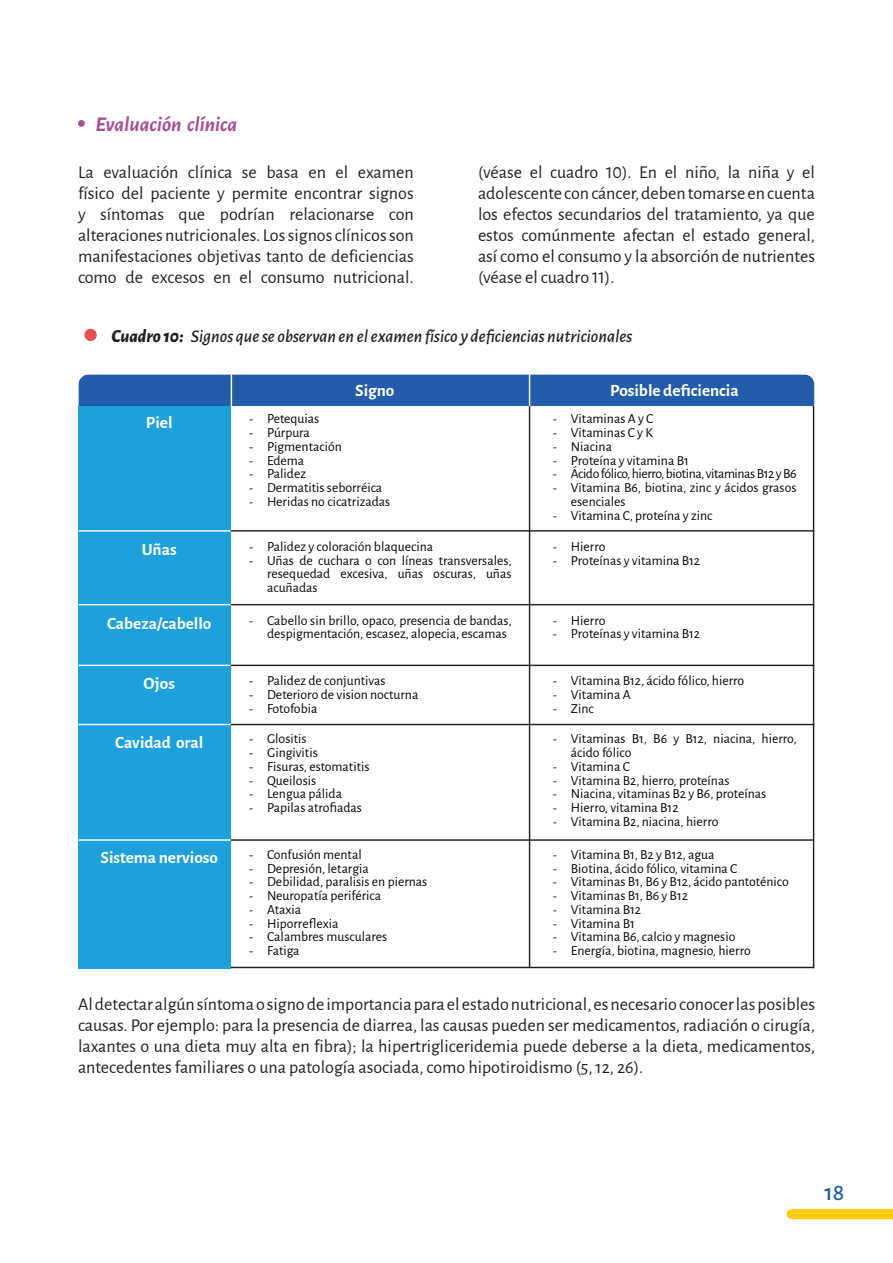
<style>
.page{position:relative;width:893px;height:1263px;background:#fff}
.page>*{position:absolute;margin:0;border:0;box-sizing:border-box;transform-origin:0 0}
.NUMERACIÓN{font:500 24px "Alegreya Sans";color:#255ba6}
.SECCIÓN2{font:italic 700 21px "Alegreya Sans";color:#a64f94}
.CONTENIDO{font:18px/21px "Alegreya Sans";color:#231f20;text-align:justify}
.SUBTÍTULO{font:italic 500 18px "Alegreya Sans";color:#231f20}
.t1{font:700 17.25px "Alegreya Sans";color:#fff}
.t2{font:13.8px/13.8px "Alegreya Sans";color:#040503}
.t3{font:13.8px "Alegreya Sans";letter-spacing:-.03em;color:#040503}
.s1{font-weight:800}
.s2{font-family:"Minion Pro"}
</style>
<div class="page">
<svg style="left:787px;top:1209px;width:106px;height:10px"></svg>
<div style="left:79px;top:406px;width:152px;height:562px;background:#1ca1db"></div>
<div style="left:78px;top:120px;width:7px;height:7px;background:#a64f94;border-radius:50%"></div>
<div style="left:84px;top:329px;width:13px;height:12px;background:#e45151;border-radius:50%"></div>
<div style="left:79px;top:375px;width:735px;height:31px;background:#235ca9"></div>
<hr style="left:231px;top:530px;width:583px;height:2px;background:#231f20">
<hr style="left:231px;top:604px;width:583px;height:1px;background:#231f20">
<hr style="left:231px;top:665px;width:583px;height:1px;background:#231f20">
<hr style="left:231px;top:724px;width:583px;height:1px;background:#231f20">
<hr style="left:231px;top:839px;width:583px;height:2px;background:#231f20">
<hr style="left:231px;top:967px;width:583px;height:1px;background:#231f20">
<hr style="left:529px;top:406px;width:1px;height:562px;background:#231f20">
<hr style="left:813px;top:406px;width:1px;height:562px;background:#231f20">
<hr style="left:529px;top:375px;width:1px;height:31px;background:#fff">
<hr style="left:231px;top:375px;width:1px;height:31px;background:#fff">
<hr style="left:79px;top:530px;width:152px;height:2px;background:#fff">
<hr style="left:79px;top:604px;width:152px;height:1px;background:#fff">
<hr style="left:79px;top:665px;width:152px;height:1px;background:#fff">
<hr style="left:79px;top:724px;width:152px;height:1px;background:#fff">
<hr style="left:79px;top:839px;width:152px;height:2px;background:#fff">
<p class="SECCIÓN2" style="left:96px;top:109px;width:143px">Evaluación clínica</p>
<p class="CONTENIDO" style="left:78px;top:160px;width:337px">La evaluación clínica se basa en el examen físico del paciente y permite encontrar signos y síntomas que podrían relacionarse con alteraciones nutricionales. Los signos clínicos son manifestaciones objetivas tanto de deficiencias como de excesos en el consumo nutricional.</p>
<p class="CONTENIDO" style="left:478px;top:160px;width:338px">(véase el cuadro 10). En el niño, la niña y el adolescente con cáncer, deben tomarse en cuenta los efectos secundarios del tratamiento, ya que estos comúnmente afectan el estado general, así como el consumo y la absorción de nutrientes (véase el cuadro 11).</p>
<p class="SUBTÍTULO" style="left:111px;top:324px;width:522px"><span class="s1">Cuadro 10:</span> Signos que se observan en el examen físico y deficiencias nutricionales</p>
<p class="t1" style="left:355px;top:378px;width:41px">Signo</p>
<p class="t1" style="left:610px;top:378px;width:130px">Posible deficiencia</p>
<p class="t1" style="left:146px;top:409px;width:28px">Piel</p>
<p class="t2" style="left:249px;top:411px;width:72px"><span class="s2">-</span> Petequias</p>
<p class="t2" style="left:249px;top:425px;width:63px"><span class="s2">-</span> Púrpura</p>
<p class="t2" style="left:249px;top:439px;width:95px"><span class="s2">-</span> Pigmentación</p>
<p class="t2" style="left:249px;top:453px;width:57px"><span class="s2">-</span> Edema</p>
<p class="t2" style="left:249px;top:466px;width:59px"><span class="s2">-</span> Palidez</p>
<p class="t2" style="left:249px;top:480px;width:135px"><span class="s2">-</span> Dermatitis seborréica</p>
<p class="t2" style="left:249px;top:494px;width:143px"><span class="s2">-</span> Heridas no cicatrizadas</p>
<p class="t2" style="left:552px;top:411px;width:102px"><span class="s2">-</span> Vitaminas A y C</p>
<p class="t2" style="left:552px;top:425px;width:102px"><span class="s2">-</span> Vitaminas C y K</p>
<p class="t2" style="left:552px;top:439px;width:61px"><span class="s2">-</span> Niacina</p>
<p class="t2" style="left:552px;top:453px;width:138px"><span class="s2">-</span> Proteína y vitamina B1</p>
<p class="t3" style="left:552px;top:464px;width:245px"><span class="s2">-</span> Ácido fólico, hierro, biotina, vitaminas B12 y B6</p>
<p class="t2" style="left:571px;top:480px;width:227px;text-indent:-18px"><span class="s2">-</span> Vitamina B6, biotina, zinc y ácidos grasos esenciales</p>
<p class="t2" style="left:552px;top:508px;width:161px"><span class="s2">-</span> Vitamina C, proteína y zinc</p>
<p class="t1" style="left:142px;top:537px;width:36px">Uñas</p>
<p class="t2" style="left:249px;top:539px;width:186px"><span class="s2">-</span> Palidez y coloración blaquecina</p>
<p class="t2" style="left:267px;top:552px;width:246px;text-align:justify;text-indent:-18px"><span class="s2">-</span> Uñas de cuchara o con líneas transversales, resequedad excesiva, uñas oscuras, uñas acuñadas</p>
<p class="t2" style="left:552px;top:539px;width:55px"><span class="s2">-</span> Hierro</p>
<p class="t2" style="left:552px;top:552px;width:149px"><span class="s2">-</span> Proteínas y vitamina B12</p>
<p class="t1" style="left:107px;top:610px;width:106px">Cabeza/cabello</p>
<p class="t2" style="left:267px;top:612px;width:246px;text-indent:-18px"><span class="s2">-</span> Cabello sin brillo, opaco, presencia de bandas, despigmentación, escasez, alopecia, escamas</p>
<p class="t2" style="left:552px;top:612px;width:55px"><span class="s2">-</span> Hierro</p>
<p class="t2" style="left:552px;top:626px;width:149px"><span class="s2">-</span> Proteínas y vitamina B12</p>
<p class="t1" style="left:143px;top:671px;width:33px">Ojos</p>
<p class="t2" style="left:249px;top:673px;width:138px"><span class="s2">-</span> Palidez de conjuntivas</p>
<p class="t2" style="left:249px;top:687px;width:171px"><span class="s2">-</span> Deterioro de vision nocturna</p>
<p class="t2" style="left:249px;top:700px;width:70px"><span class="s2">-</span> Fotofobia</p>
<p class="t2" style="left:552px;top:673px;width:193px"><span class="s2">-</span> Vitamina B12, ácido fólico, hierro</p>
<p class="t2" style="left:552px;top:687px;width:80px"><span class="s2">-</span> Vitamina A</p>
<p class="t2" style="left:552px;top:700px;width:43px"><span class="s2">-</span> Zinc</p>
<p class="t1" style="left:115px;top:729px;width:90px">Cavidad oral</p>
<p class="t1" style="left:100px;top:845px;width:119px">Sistema nervioso</p>
<p class="t2" style="left:249px;top:731px;width:59px"><span class="s2">-</span> Glositis</p>
<p class="t2" style="left:249px;top:745px;width:71px"><span class="s2">-</span> Gingivitis</p>
<p class="t2" style="left:249px;top:759px;width:122px"><span class="s2">-</span> Fisuras, estomatitis</p>
<p class="t2" style="left:249px;top:772px;width:69px"><span class="s2">-</span> Queilosis</p>
<p class="t2" style="left:249px;top:786px;width:95px"><span class="s2">-</span> Lengua pálida</p>
<p class="t2" style="left:249px;top:800px;width:115px"><span class="s2">-</span> Papilas atrofiadas</p>
<p class="t2" style="left:249px;top:847px;width:115px"><span class="s2">-</span> Confusión mental</p>
<p class="t2" style="left:249px;top:860px;width:122px"><span class="s2">-</span> Depresión, letargia</p>
<p class="t2" style="left:249px;top:874px;width:180px"><span class="s2">-</span> Debilidad, paralisis en piernas</p>
<p class="t2" style="left:249px;top:888px;width:134px"><span class="s2">-</span> Neuropatía periférica</p>
<p class="t2" style="left:249px;top:902px;width:54px"><span class="s2">-</span> Ataxia</p>
<p class="t2" style="left:249px;top:916px;width:91px"><span class="s2">-</span> Hiporreflexia</p>
<p class="t2" style="left:249px;top:929px;width:140px"><span class="s2">-</span> Calambres musculares</p>
<p class="t2" style="left:249px;top:943px;width:52px"><span class="s2">-</span> Fatiga</p>
<p class="t2" style="left:571px;top:731px;width:227px;text-indent:-18px"><span class="s2">-</span> Vitaminas B1, B6 y B12, niacina, hierro, ácido fólico</p>
<p class="t2" style="left:552px;top:759px;width:79px"><span class="s2">-</span> Vitamina C</p>
<p class="t2" style="left:552px;top:772px;width:179px"><span class="s2">-</span> Vitamina B2, hierro, proteínas</p>
<p class="t2" style="left:552px;top:786px;width:215px"><span class="s2">-</span> Niacina, vitaminas B2 y B6, proteínas</p>
<p class="t2" style="left:552px;top:800px;width:128px"><span class="s2">-</span> Hierro, vitamina B12</p>
<p class="t2" style="left:552px;top:814px;width:168px"><span class="s2">-</span> Vitamina B2, niacina, hierro</p>
<p class="t2" style="left:552px;top:847px;width:164px"><span class="s2">-</span> Vitamina B1, B2 y B12, agua</p>
<p class="t2" style="left:552px;top:860px;width:186px"><span class="s2">-</span> Biotina, ácido fólico, vitamina C</p>
<p class="t2" style="left:552px;top:874px;width:238px"><span class="s2">-</span> Vitaminas B1, B6 y B12, ácido pantoténico</p>
<p class="t2" style="left:552px;top:888px;width:137px"><span class="s2">-</span> Vitaminas B1, B6 y B12</p>
<p class="t2" style="left:552px;top:902px;width:90px"><span class="s2">-</span> Vitamina B12</p>
<p class="t2" style="left:552px;top:916px;width:84px"><span class="s2">-</span> Vitamina B1</p>
<p class="t2" style="left:552px;top:929px;width:184px"><span class="s2">-</span> Vitamina B6, calcio y magnesio</p>
<p class="t2" style="left:552px;top:943px;width:200px"><span class="s2">-</span> Energía, biotina, magnesio, hierro</p>
<p class="CONTENIDO" style="left:78px;top:992px;width:739px">Al detectar algún síntoma o signo de importancia para el estado nutricional, es necesario conocer las posibles causas. Por ejemplo: para la presencia de diarrea, las causas pueden ser medicamentos, radiación o cirugía, laxantes o una dieta muy alta en fibra); la hipertrigliceridemia puede deberse a la dieta, medicamentos, antecedentes familiares o una patología asociada, como hipotiroidismo (5, 12, 26).</p>
<p class="NUMERACIÓN" style="left:824px;top:1175px;width:21px">18</p>
</div>
